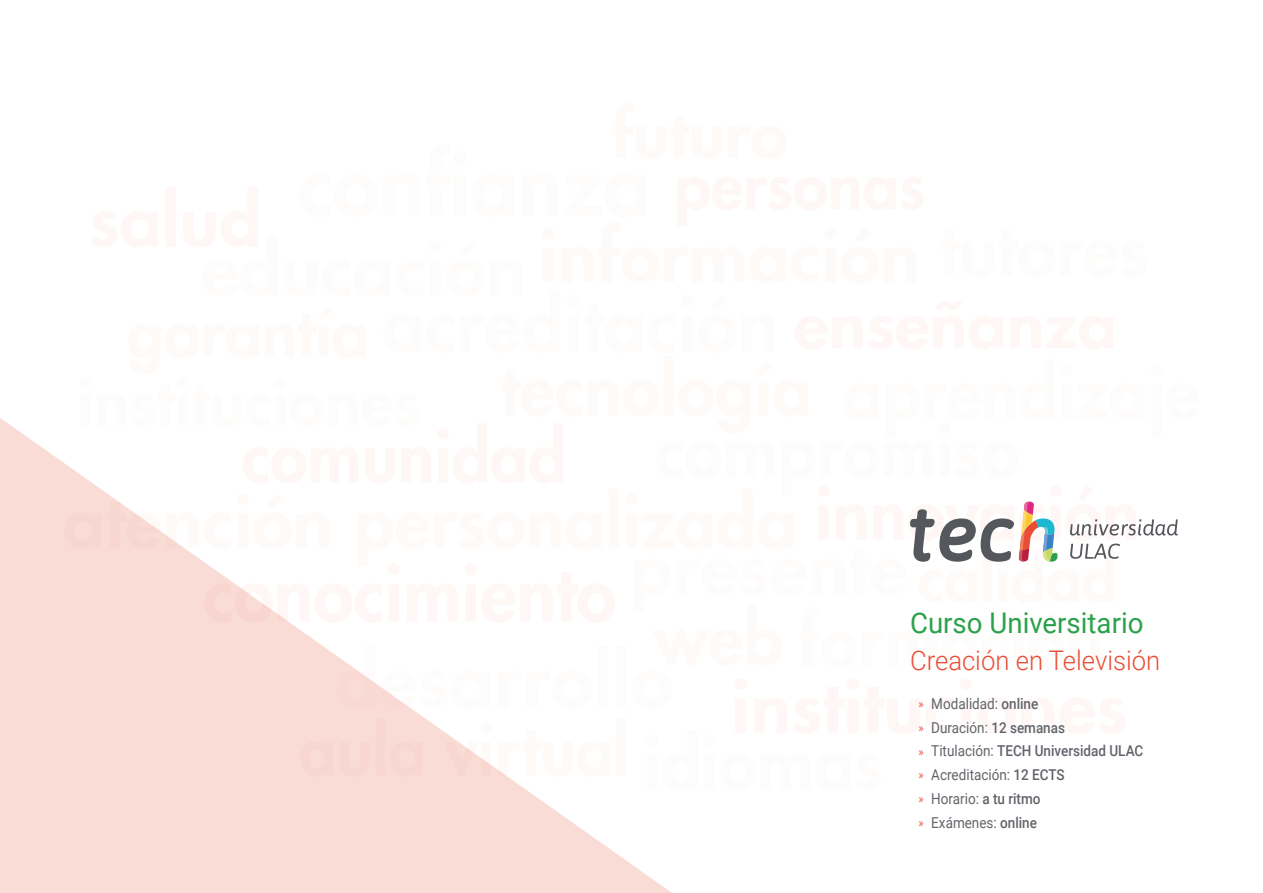
<style>
.page{position:relative;width:1263px;height:893px;background:#fff}
.page>*{position:absolute;margin:0;border:0;box-sizing:border-box;transform-origin:0 0}
.t1{font:28.5px "Roboto";color:#2ca14b}
.t2{font:300 27px "Roboto";color:#e94d35;scale:.95 1}
.t3{font:15px/23.7px "Roboto";color:#61646a;scale:.9 1}
.s1{font-size:12px;color:#e94d35}
.s2{font-weight:500}
</style>
<div class="page">
<svg style="left:0;top:418px;width:672px;height:475px;background:#fadfda"></svg>
<svg style="left:64px;top:418px;width:1114px;height:372px"></svg>
<h1 class="t1" style="left:910px;top:603px;width:235px">Curso Universitario</h1>
<h2 class="t2" style="left:910px;top:642px;width:265px">Creación en Televisión</h2>
<p class="t3" style="left:918px;top:691px;width:251px"><span class="s1">»</span> Modalidad: <span class="s2">online<br></span><span class="s1">»</span> Duración: <span class="s2">12 semanas<br></span><span class="s1">»</span> Titulación: <span class="s2">TECH Universidad ULAC </span><span class="s1">»</span> Acreditación: <span class="s2">12 ECTS<br></span><span class="s1">»</span> Horario: <span class="s2">a tu ritmo<br></span><span class="s1">»</span> Exámenes: <span class="s2">online</span></p>
</div>
